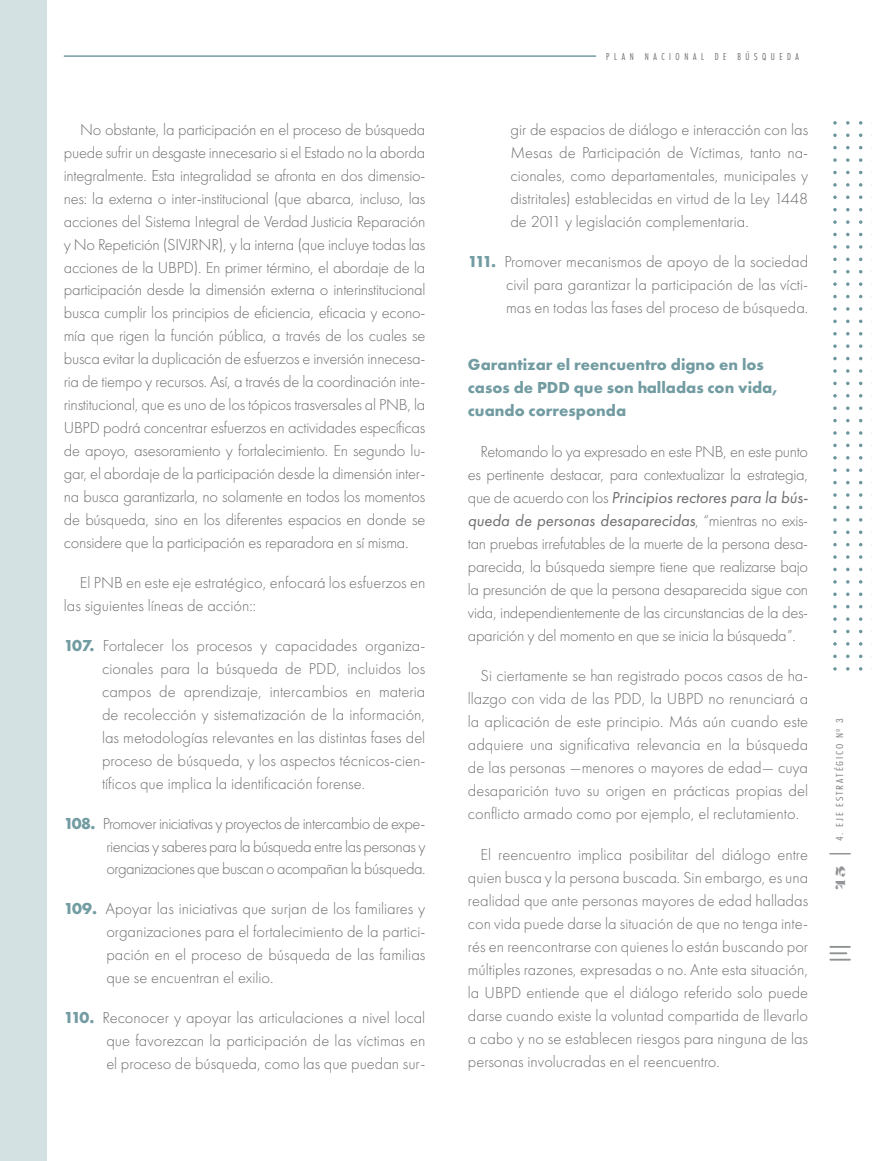
<style>
.page{position:relative;width:872px;height:1161px;background:#fff}
.page>*{position:absolute;margin:0;border:0;box-sizing:border-box;transform-origin:0 0}
.t1{font:300 16.5px/23px "Futura PT";color:#6d6e71;text-align:justify}
.t2{font:700 16.5px/23px "Futura PT";color:#729ca2}
.t3{font:13.5px "Lust Display";color:#939598;scale:1.25 1}
.t4{font:10.5px "Futura PT Cond";letter-spacing:.43em;color:#6d6e71}
.t5{font:10.5px "Futura PT Cond";letter-spacing:.13em;color:#808285;scale:1.25 1}
.s1{font-weight:700;color:#729ca2}
.s2{font-weight:400;font-style:italic}
</style>
<div class="page">
<div style="left:0;top:0;width:47px;height:1161px;background:#d4e1e3"></div>
<svg style="left:846px;top:121px;width:3px;height:4px"></svg>
<svg style="left:859px;top:121px;width:3px;height:4px"></svg>
<svg style="left:859px;top:133px;width:3px;height:4px"></svg>
<svg style="left:846px;top:158px;width:3px;height:4px"></svg>
<svg style="left:859px;top:158px;width:3px;height:4px"></svg>
<svg style="left:846px;top:183px;width:3px;height:4px"></svg>
<svg style="left:859px;top:183px;width:3px;height:4px"></svg>
<svg style="left:859px;top:195px;width:3px;height:4px"></svg>
<svg style="left:846px;top:220px;width:3px;height:4px"></svg>
<svg style="left:859px;top:220px;width:3px;height:4px"></svg>
<svg style="left:846px;top:245px;width:3px;height:4px"></svg>
<svg style="left:859px;top:245px;width:3px;height:4px"></svg>
<svg style="left:846px;top:282px;width:3px;height:4px"></svg>
<svg style="left:859px;top:282px;width:3px;height:4px"></svg>
<svg style="left:846px;top:307px;width:3px;height:4px"></svg>
<svg style="left:859px;top:307px;width:3px;height:4px"></svg>
<svg style="left:846px;top:344px;width:3px;height:4px"></svg>
<svg style="left:859px;top:344px;width:3px;height:4px"></svg>
<svg style="left:846px;top:369px;width:3px;height:4px"></svg>
<svg style="left:859px;top:369px;width:3px;height:4px"></svg>
<svg style="left:859px;top:406px;width:3px;height:4px"></svg>
<svg style="left:833px;top:369px;width:3px;height:4px"></svg>
<svg style="left:846px;top:431px;width:3px;height:4px"></svg>
<svg style="left:859px;top:431px;width:3px;height:4px"></svg>
<svg style="left:859px;top:456px;width:3px;height:4px"></svg>
<svg style="left:859px;top:468px;width:3px;height:4px"></svg>
<svg style="left:846px;top:493px;width:3px;height:4px"></svg>
<svg style="left:859px;top:493px;width:3px;height:4px"></svg>
<svg style="left:859px;top:530px;width:3px;height:4px"></svg>
<svg style="left:833px;top:431px;width:3px;height:4px"></svg>
<svg style="left:846px;top:555px;width:3px;height:4px"></svg>
<svg style="left:859px;top:555px;width:3px;height:4px"></svg>
<svg style="left:846px;top:580px;width:3px;height:4px"></svg>
<svg style="left:859px;top:580px;width:3px;height:4px"></svg>
<svg style="left:859px;top:592px;width:3px;height:4px"></svg>
<svg style="left:846px;top:617px;width:3px;height:4px"></svg>
<svg style="left:859px;top:617px;width:3px;height:4px"></svg>
<svg style="left:846px;top:642px;width:3px;height:4px"></svg>
<svg style="left:859px;top:642px;width:3px;height:4px"></svg>
<svg style="left:846px;top:667px;width:3px;height:4px"></svg>
<svg style="left:859px;top:667px;width:3px;height:4px"></svg>
<hr style="left:829px;top:946px;width:21px;height:2px;background:#8e9192">
<svg style="left:829px;top:952px;width:21px;height:8px"></svg>
<hr style="left:64px;top:55px;width:532px;height:2px;background:#729ca2">
<svg style="left:829px;top:853px;width:21px;height:1px"></svg>
<p class="t1" style="left:64px;top:118px;width:363px;text-indent:16px">No obstante, la participación en el proceso de búsqueda puede sufrir un desgaste innecesario si el Estado no la aborda integralmente. Esta integralidad se afronta en dos dimensio&shy;nes: la externa o inter-institucional (que abarca, incluso, las acciones del Sistema Integral de Verdad Justicia Reparación y No Repetición (SIVJRNR), y la interna (que incluye todas las acciones de la UBPD). En primer término, el abordaje de la participación desde la dimensión externa o interinstitucional busca cumplir los principios de eficiencia, eficacia y econo&shy;mía que rigen la función pública, a través de los cuales se busca evitar la duplicación de esfuerzos e inversión innecesa&shy;ria de tiempo y recursos. Así, a través de la coordinación inte&shy;rinstitucional, que es uno de los tópicos trasversales al PNB, la UBPD podrá concentrar esfuerzos en actividades específicas de apoyo, asesoramiento y fortalecimiento. En segundo lu&shy;gar, el abordaje de la participación desde la dimensión inter&shy;na busca garantizarla, no solamente en todos los momentos de búsqueda, sino en los diferentes espacios en donde se considere que la participación es reparadora en sí misma.</p>
<p class="t1" style="left:64px;top:571px;width:363px;text-indent:16px">El PNB en este eje estratégico, enfocará los esfuerzos en las siguientes líneas de acción::</p>
<p class="t1" style="left:102px;top:634px;width:325px;text-indent:-38px"><span class="s1">107.</span> Fortalecer los procesos y capacidades organiza&shy;cionales para la búsqueda de PDD, incluidos los campos de aprendizaje, intercambios en materia de recolección y sistematización de la información, las metodologías relevantes en las distintas fases del proceso de búsqueda, y los aspectos técnicos-cien&shy;tíficos que implica la identificación forense.</p>
<p class="t1" style="left:106px;top:812px;width:320px;text-indent:-43px"><span class="s1">108.</span> Promover iniciativas y proyectos de intercambio de expe&shy;riencias y saberes para la búsqueda entre las personas y organizaciones que buscan o acompañan la búsqueda.</p>
<p class="t1" style="left:106px;top:897px;width:320px;text-indent:-43px"><span class="s1">109.</span> Apoyar las iniciativas que surjan de los familiares y organizaciones para el fortalecimiento de la partici&shy;pación en el proceso de búsqueda de las familias que se encuentran el exilio.</p>
<p class="t1" style="left:106px;top:1006px;width:320px;text-indent:-43px"><span class="s1">110.</span> Reconocer y apoyar las articulaciones a nivel local que favorezcan la participación de las víctimas en el proceso de búsqueda, como las que puedan sur-</p>
<p class="t4" style="left:606px;top:50px;width:194px">PLAN NACIONAL DE BÚSQUEDA</p>
<p class="t1" style="left:510px;top:118px;width:299px">gir de espacios de diálogo e interacción con las Mesas de Participación de Víctimas, tanto na&shy;cionales, como departamentales, municipales y distritales) establecidas en virtud de la Ley 1448 de 2011 y legislación complementaria.</p>
<p class="t1" style="left:506px;top:251px;width:303px;text-indent:-38px"><span class="s1">111.</span> Promover mecanismos de apoyo de la sociedad civil para garantizar la participación de las vícti&shy;mas en todas las fases del proceso de búsqueda.</p>
<p class="t2" style="left:468px;top:353px;width:313px">Garantizar el reencuentro digno en los casos de PDD que son halladas con vida, cuando corresponda</p>
<p class="t1" style="left:468px;top:440px;width:342px;text-indent:13px">Retomando lo ya expresado en este PNB, en este punto es pertinente destacar, para contextualizar la estrategia, que de acuerdo con los <span class="s2">Principios rectores para la bús&shy;queda de personas desaparecidas</span>, “mientras no exis&shy;tan pruebas irrefutables de la muerte de la persona desa&shy;parecida, la búsqueda siempre tiene que realizarse bajo la presunción de que la persona desaparecida sigue con vida, independientemente de las circunstancias de la des&shy;aparición y del momento en que se inicia la búsqueda”.</p>
<p class="t1" style="left:468px;top:665px;width:342px;text-indent:13px">Si ciertamente se han registrado pocos casos de ha&shy;llazgo con vida de las PDD, la UBPD no renunciará a la aplicación de este principio. Más aún cuando este adquiere una significativa relevancia en la búsqueda de las personas ―menores o mayores de edad― cuya desaparición tuvo su origen en prácticas propias del conflicto armado como por ejemplo, el reclutamiento.</p>
<p class="t1" style="left:468px;top:843px;width:342px;text-indent:13px">El reencuentro implica posibilitar del diálogo entre quien busca y la persona buscada. Sin embargo, es una realidad que ante personas mayores de edad halladas con vida puede darse la situación de que no tenga inte&shy;rés en reencontrarse con quienes lo están buscando por múltiples razones, expresadas o no. Ante esta situación, la UBPD entiende que el diálogo referido solo puede darse cuando existe la voluntad compartida de llevarlo a cabo y no se establecen riesgos para ninguna de las personas involucradas en el reencuentro.</p>
<p class="t5" style="left:833px;top:841px;width:100px;rotate:-90deg">4. EJE ESTRATÉGICO Nº 3</p>
<p class="t3" style="left:832px;top:890px;width:21px;rotate:-90deg">45</p>
</div>
